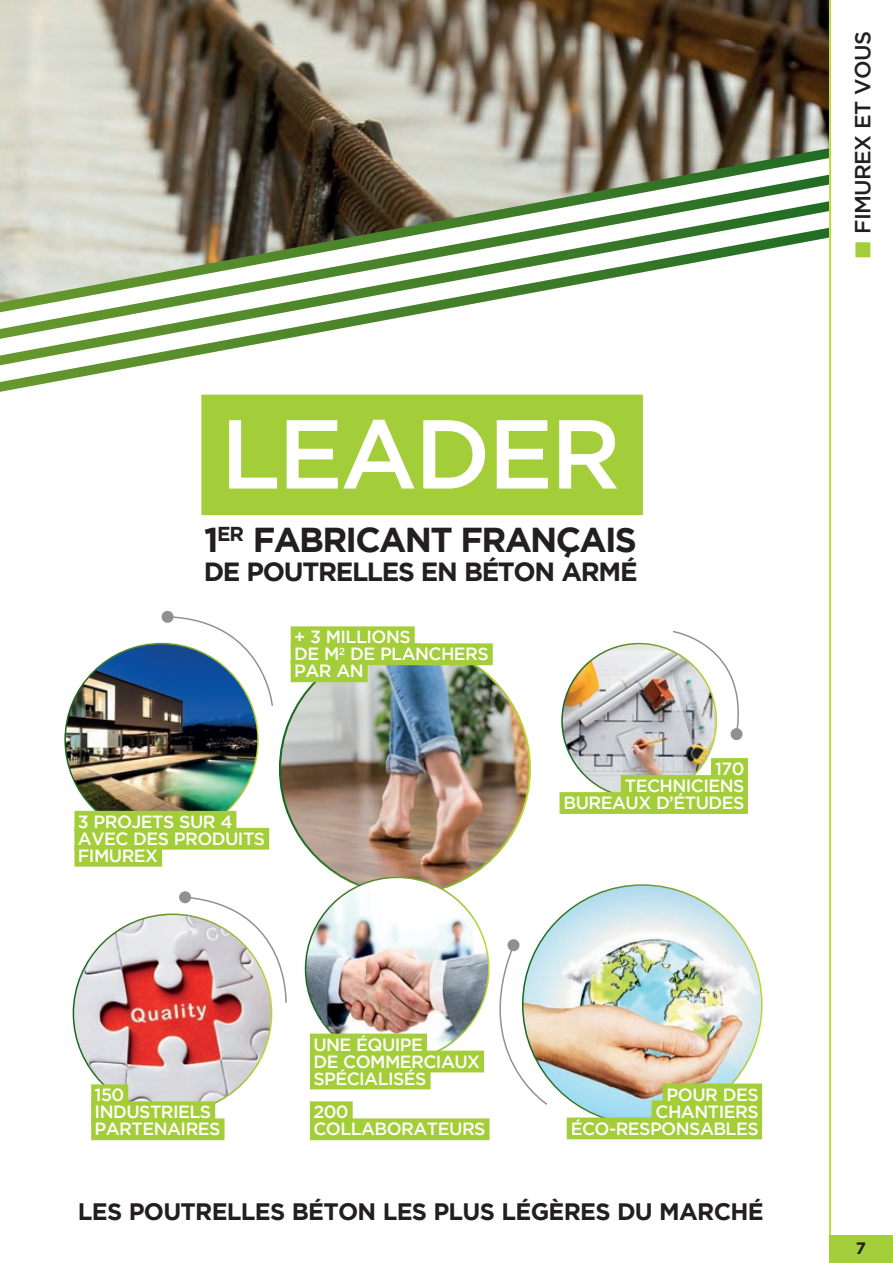
<style>
.page{position:relative;width:893px;height:1263px;background:#fff}
.page>*{position:absolute;margin:0;border:0;box-sizing:border-box;transform-origin:0 0}
.t1{font:500 97.65px "Gotham";letter-spacing:-.03em;color:#fff}
.t2{font:700 34.5px "Gotham";letter-spacing:-.05em;color:#231f20}
.t3{font:700 26.25px "Gotham";letter-spacing:-.05em;color:#231f20}
.t4{font:700 23.7px "Gotham";letter-spacing:-.03em;color:#231f20}
.t5{font:500 21.9px "Gotham";letter-spacing:-.03em;color:#231f20}
.t6{font:500 17.7px/17px "Gotham";letter-spacing:-.03em;color:#fff}
.t7{font:700 16.5px "Gotham";color:#231f20}
.s1{color:#a3cd39}
</style>
<div class="page">
<img style="left:0;top:0;width:829px;height:136px">
<svg style="left:0;top:365px;width:144px;height:27px"></svg>
<svg style="left:0;top:339px;width:284px;height:26px"></svg>
<svg style="left:0;top:312px;width:429px;height:27px"></svg>
<svg style="left:0;top:136px;width:829px;height:176px"></svg>
<div style="left:201px;top:395px;width:442px;height:120px;background:#a3cd39"></div>
<img style="left:523px;top:885px;width:239px;height:239px;border-radius:120px">
<img style="left:280px;top:657px;width:250px;height:220px">
<img style="left:73px;top:914px;width:199px;height:198px;border-radius:99px">
<img style="left:562px;top:643px;width:154px;height:155px;border-radius:77px">
<img style="left:306px;top:877px;width:183px;height:178px">
<img style="left:65px;top:643px;width:193px;height:193px;border-radius:96px">
<div style="left:310px;top:1034px;width:117px;height:21px;background:#a3cd39"></div>
<div style="left:310px;top:1051px;width:174px;height:21px;background:#a3cd39"></div>
<div style="left:310px;top:1068px;width:121px;height:21px;background:#a3cd39"></div>
<div style="left:663px;top:1083px;width:99px;height:22px;background:#a3cd39"></div>
<div style="left:652px;top:1100px;width:110px;height:22px;background:#a3cd39"></div>
<div style="left:567px;top:1117px;width:195px;height:22px;background:#a3cd39"></div>
<div style="left:291px;top:626px;width:124px;height:22px;background:#a3cd39"></div>
<div style="left:291px;top:643px;width:202px;height:22px;background:#a3cd39"></div>
<div style="left:291px;top:660px;width:77px;height:22px;background:#a3cd39"></div>
<div style="left:711px;top:758px;width:37px;height:22px;background:#a3cd39"></div>
<div style="left:621px;top:775px;width:127px;height:22px;background:#a3cd39"></div>
<div style="left:559px;top:792px;width:189px;height:22px;background:#a3cd39"></div>
<div style="left:310px;top:1101px;width:43px;height:22px;background:#a3cd39"></div>
<div style="left:310px;top:1118px;width:180px;height:22px;background:#a3cd39"></div>
<div style="left:74px;top:811px;width:162px;height:22px;background:#a3cd39"></div>
<div style="left:74px;top:828px;width:195px;height:22px;background:#a3cd39"></div>
<div style="left:74px;top:845px;width:88px;height:22px;background:#a3cd39"></div>
<div style="left:91px;top:1084px;width:37px;height:22px;background:#a3cd39"></div>
<div style="left:91px;top:1101px;width:124px;height:22px;background:#a3cd39"></div>
<div style="left:91px;top:1118px;width:134px;height:22px;background:#a3cd39"></div>
<div style="left:829px;top:1235px;width:64px;height:28px;background:#a3cd39"></div>
<svg style="left:166px;top:616px;width:107px;height:91px"></svg>
<div style="left:162px;top:611px;width:12px;height:12px;background:#918f8f;border-radius:50%"></div>
<svg style="left:499px;top:943px;width:49px;height:162px"></svg>
<div style="left:507px;top:939px;width:12px;height:12px;background:#918f8f;border-radius:50%"></div>
<svg style="left:671px;top:630px;width:72px;height:106px"></svg>
<svg style="left:730px;top:728px;width:12px;height:12px"></svg>
<svg style="left:183px;top:897px;width:104px;height:107px"></svg>
<div style="left:179px;top:891px;width:12px;height:12px;background:#918f8f;border-radius:50%"></div>
<h1 class="t1" style="left:220px;top:390px;width:402px">LEADER</h1>
<h2 class="t2" style="left:204px;top:517px;width:434px">1<sup>ER</sup> FABRICANT FRANÇAIS</h2>
<h3 class="t3" style="left:204px;top:554px;width:435px">DE POUTRELLES EN BÉTON ARMÉ</h3>
<p class="t6" style="left:294px;top:628px;width:196px">+ 3 MILLIONS<br>DE M<sup>2</sup> DE PLANCHERS<br>PAR AN</p>
<p class="t6" style="left:78px;top:813px;width:189px">3 PROJETS SUR 4<br>AVEC DES PRODUITS<br>FIMUREX</p>
<p class="t6" style="left:95px;top:1086px;width:127px">150<br>INDUSTRIELS<br>PARTENAIRES</p>
<p class="t6" style="left:313px;top:1036px;width:168px">UNE ÉQUIPE<br>DE COMMERCIAUX<br>SPÉCIALISÉS</p>
<p class="t6" style="left:313px;top:1103px;width:174px">200<br>COLLABORATEURS</p>
<p class="t6" style="left:563px;top:760px;width:182px;text-align:right">170<br>TECHNICIENS<br>BUREAUX D’ÉTUDES</p>
<p class="t6" style="left:571px;top:1085px;width:189px;text-align:right">POUR DES<br>CHANTIERS<br>ÉCO-RESPONSABLES</p>
<h3 class="t4" style="left:78px;top:1195px;width:687px">LES POUTRELLES BÉTON LES PLUS LÉGÈRES DU MARCHÉ</h3>
<p class="t5" style="left:848px;top:258px;width:228px;rotate:-90deg"><span class="s1">■</span> FIMUREX ET VOUS</p>
<p class="t7" style="left:856px;top:1237px;width:12px">7</p>
</div>
